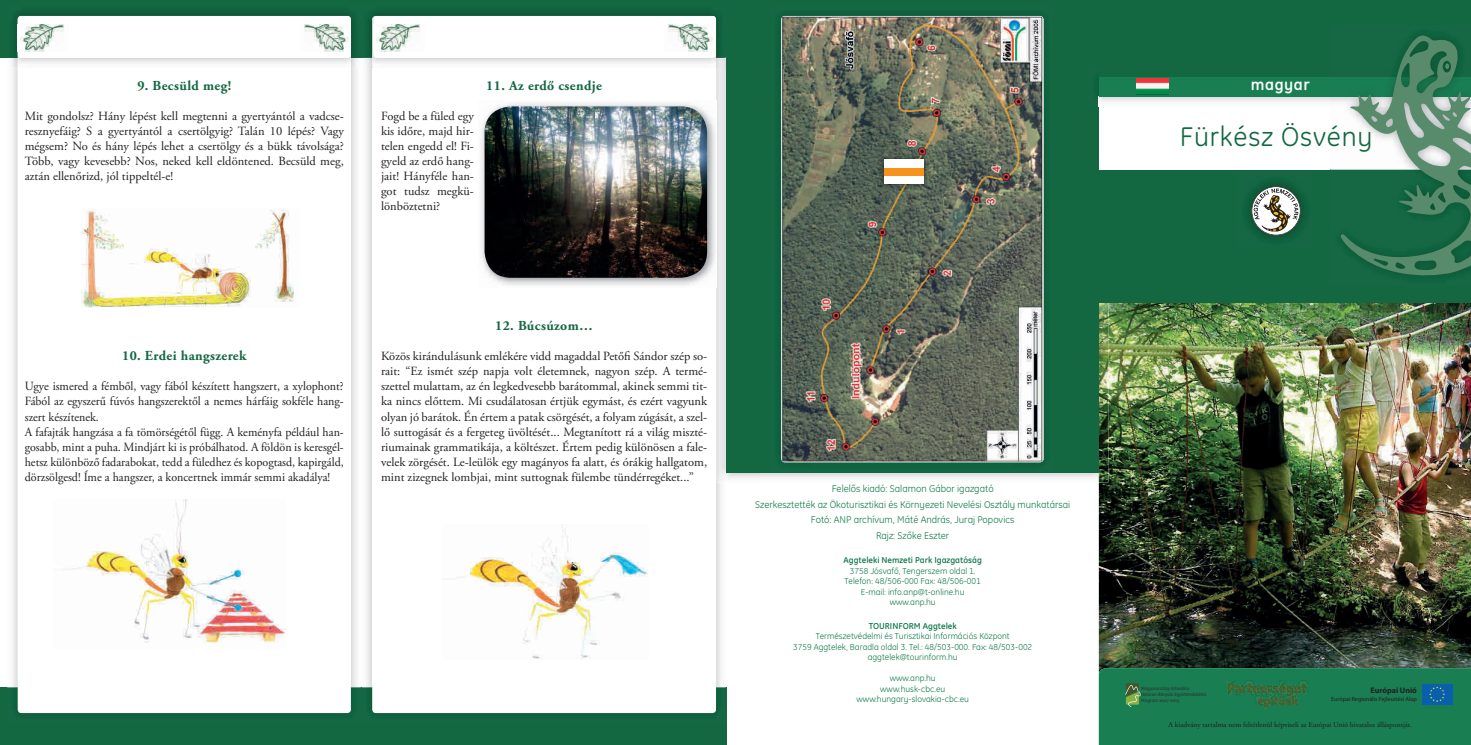
<style>
.page{position:relative;width:1471px;height:745px;background:#fff}
.page>*{position:absolute;margin:0;border:0;box-sizing:border-box;transform-origin:0 0}
.t1{font:27.5px "GE Inspira CEPR";letter-spacing:.03em;color:#136842}
.t2{font:700 16.25px "GE Inspira CEPR";letter-spacing:.03em;color:#fff}
.t3{font:700 13.75px "Adobe Garamond Pro";letter-spacing:.03em;color:#136842}
.t4{font:12.5px/15px "Adobe Garamond Pro";color:#231f20;text-align:justify}
.t5{font:12.5px/15px "Adobe Garamond Pro";color:#231f20;scale:.96 1}
.t6{font:10px/15.6px "GE Inspira CEPR";color:#197e52;text-align:center}
.t7{font:8.75px/10.5px "GE Inspira CEPR";color:#197e52;text-align:center}
.t8{font:700 8.75px "GE Inspira CEPR";color:#197e52}
.t9{font:700 8px "Myriad Pro";color:#231f20}
.t10{font:7.5px "Adobe Garamond Pro";color:#231f20}
.t11{font:6px "Myriad Pro";color:#231f20}
.t12{font:500 4.38px/5.9px "Daxline Pro";color:#2e3335}
</style>
<div class="page">
<img style="left:1098px;top:302px;width:372px;height:365px">
<img style="left:725px;top:58px;width:34px;height:422px">
<img style="left:759px;top:472px;width:339px;height:6px">
<img style="left:1098px;top:302px;width:10px;height:180px">
<div style="left:726px;top:0;width:372px;height:472px;background:#136842"></div>
<img style="left:1013px;top:47px;width:31px;height:416px">
<img style="left:811px;top:462px;width:202px;height:1px">
<img style="left:781px;top:16px;width:262px;height:446px;border-radius:4px">
<div style="left:1098px;top:94px;width:372px;height:208px;background:#136842"></div>
<img style="left:1247px;top:182px;width:57px;height:57px">
<svg style="left:1251px;top:186px;width:49px;height:49px"></svg>
<div style="left:1098px;top:97px;width:372px;height:72px;background:#fff"></div>
<div style="left:1098px;top:75px;width:372px;height:22px;background:#197e52"></div>
<div style="left:1098px;top:0;width:372px;height:76px;background:#136842"></div>
<svg style="left:1339px;top:35px;width:131px;height:241px"></svg>
<div style="left:0;top:0;width:726px;height:58px;background:#136842"></div>
<div style="left:0;top:687px;width:726px;height:57px;background:#136842"></div>
<img style="left:12px;top:67px;width:6px;height:620px">
<img style="left:7px;top:687px;width:718px;height:27px">
<div style="left:18px;top:16px;width:333px;height:696px;background:#fff;border-radius:4px"></div>
<div style="left:372px;top:16px;width:344px;height:696px;background:#fff;border-radius:4px"></div>
<img style="left:11px;top:12px;width:347px;height:55px">
<img style="left:18px;top:16px;width:333px;height:51px">
<div style="left:18px;top:16px;width:333px;height:42px;background:#fff;border-radius:4px"></div>
<svg style="left:716px;top:58px;width:9px;height:9px"></svg>
<svg style="left:363px;top:58px;width:9px;height:9px"></svg>
<img style="left:363px;top:12px;width:362px;height:46px">
<div style="left:373px;top:16px;width:343px;height:42px;background:#fff;border-radius:4px"></div>
<img style="left:20px;top:24px;width:44px;height:27px">
<img style="left:376px;top:24px;width:44px;height:27px">
<img style="left:304px;top:24px;width:45px;height:27px">
<img style="left:668px;top:24px;width:45px;height:27px">
<svg style="left:1098px;top:667px;width:372px;height:77px"></svg>
<img style="left:481px;top:103px;width:236px;height:183px">
<img style="left:484px;top:106px;width:223px;height:171px;border-radius:26px">
<img style="left:63px;top:499px;width:223px;height:144px">
<img style="left:456px;top:524px;width:192px;height:134px">
<img style="left:876px;top:152px;width:54px;height:39px">
<div style="left:883px;top:159px;width:40px;height:25px;background:#fff"></div>
<div style="left:883px;top:168px;width:40px;height:8px;background:#f7931d"></div>
<img style="left:82px;top:210px;width:212px;height:97px">
<img style="left:1136px;top:78px;width:32px;height:17px">
<p class="t3" style="left:137px;top:80px;width:95px">9. Becsüld meg!</p>
<p class="t4" style="left:25px;top:110px;width:320px">Mit gondolsz? Hány lépést kell megtenni a gyertyántól a vadcse&shy;resz nye fáig? S a gyertyántól a csertölgyig? Talán 10 lépés? Vagy mégsem? No és hány lépés lehet a csertölgy és a bükk távolsága?<br>Több, vagy kevesebb? Nos, neked kell eldöntened. Becsüld meg, aztán ellenőrizd, jól tippeltél-e!</p>
<p class="t4" style="left:381px;top:110px;width:94px">Fogd be a füled egy kis időre, majd hir&shy;telen engedd el! Fi&shy;gyeld az erdő hang&shy;jait! Hányféle han&shy;got tudsz megkü&shy;lönböztetni?</p>
<p class="t3" style="left:486px;top:80px;width:117px">11. Az erdő csendje</p>
<p class="t3" style="left:122px;top:350px;width:126px">10. Erdei hangszerek</p>
<p class="t5" style="left:25px;top:380px;width:334px">Ugye ismered a fém ből, vagy fából készített hangszert, a xylophont?<br>Fából az egyszerű fúvós hangszerektől a nemes hárfáig sokféle hang&shy;szert készítenek.<br>A fafajták hangzása a fa tömörségétől függ. A keményfa például han&shy;gosabb, mint a puha. Mindjárt ki is próbálhatod. A földön is keresgél&shy;hetsz különböző fadarabokat, tedd a füledhez és kopogtasd, kapirgáld, dörzsölgesd! Íme a hangszer, a koncertnek immár semmi akadálya!</p>
<p class="t3" style="left:495px;top:320px;width:99px">12. Búcsúzom…</p>
<p class="t4" style="left:381px;top:350px;width:327px">Közös kirándulásunk emlékére vidd magaddal Petőfi Sándor szép so&shy;rait: “Ez ismét szép napja volt életemnek, nagyon szép. A termé&shy;szettel mulattam, az én legkedvesebb barátommal, akinek semmi tit&shy;ka nincs előttem. Mi csudálatosan értjük egymást, és ezért vagyunk olyan jó barátok. Én értem a patak csörgését, a folyam zúgását, a szel&shy;lő suttogását és a fergeteg üvöltését... Megtanított rá a világ miszté&shy;riumainak grammatikája, a költészet. Értem pedig különösen a fale&shy;velek zörgését. Le-leülök egy magányos fa alatt, és órákig hallgatom, mint zizegnek lombjai, mint suttognak fülembe tündérregéket...”</p>
<p class="t6" style="left:755px;top:481px;width:317px">Felel-s kiadó: Salamon Gábor igazgató<br>Szerkesztették az Ökoturisztikai és Környezeti Nevelési Osztály munkatársai Fotó: ANP archívum, Máté András, Juraj Popovics<br>Rajz: Sz-ke Eszter</p>
<p class="t8" style="left:843px;top:556px;width:140px">Aggteleki Nemzeti Park Igazgatóság</p>
<p class="t7" style="left:844px;top:566px;width:138px">3758 Jósvaf-, Tengerszem oldal 1.<br>Telefon: 48/506-000 Fax: 48/506-001<br>E-mail: info.anp@t-online.hu www.anp.hu</p>
<p class="t8" style="left:868px;top:621px;width:89px">TOURINFORM Aggtelek</p>
<p class="t7" style="left:793px;top:631px;width:241px">Természetvédelmi és Turisztikai Információs Központ<br>3759 Aggtelek, Baradla oldal 3. Tel.: 48/503-000. Fax: 48/503-002 aggtelek@tourinform.hu</p>
<p class="t7" style="left:856px;top:673px;width:114px">www.anp.hu www.husk-cbc.eu www.hungary-slovakia-cbc.eu</p>
<h2 class="t2" style="left:1250px;top:78px;width:60px">magyar</h2>
<h1 class="t1" style="left:1179px;top:125px;width:194px">Fürkész Ösvény</h1>
<p class="t12" style="left:1141px;top:685px;width:67px">Magyarország-Szlovákia<br>Határon Átnyúló Együttműködési<br>Program 2007-2013</p>
<p class="t10" style="left:1168px;top:720px;width:245px">A kiadvány tartalma nem feltétlenül képviseli az Európai Unió hivatalos álláspontját.</p>
<p class="t9" style="left:1370px;top:685px;width:48px">Európai Unió</p>
<p class="t11" style="left:1331px;top:694px;width:87px">Európai Regionális Fejlesztési Alap</p>
</div>
